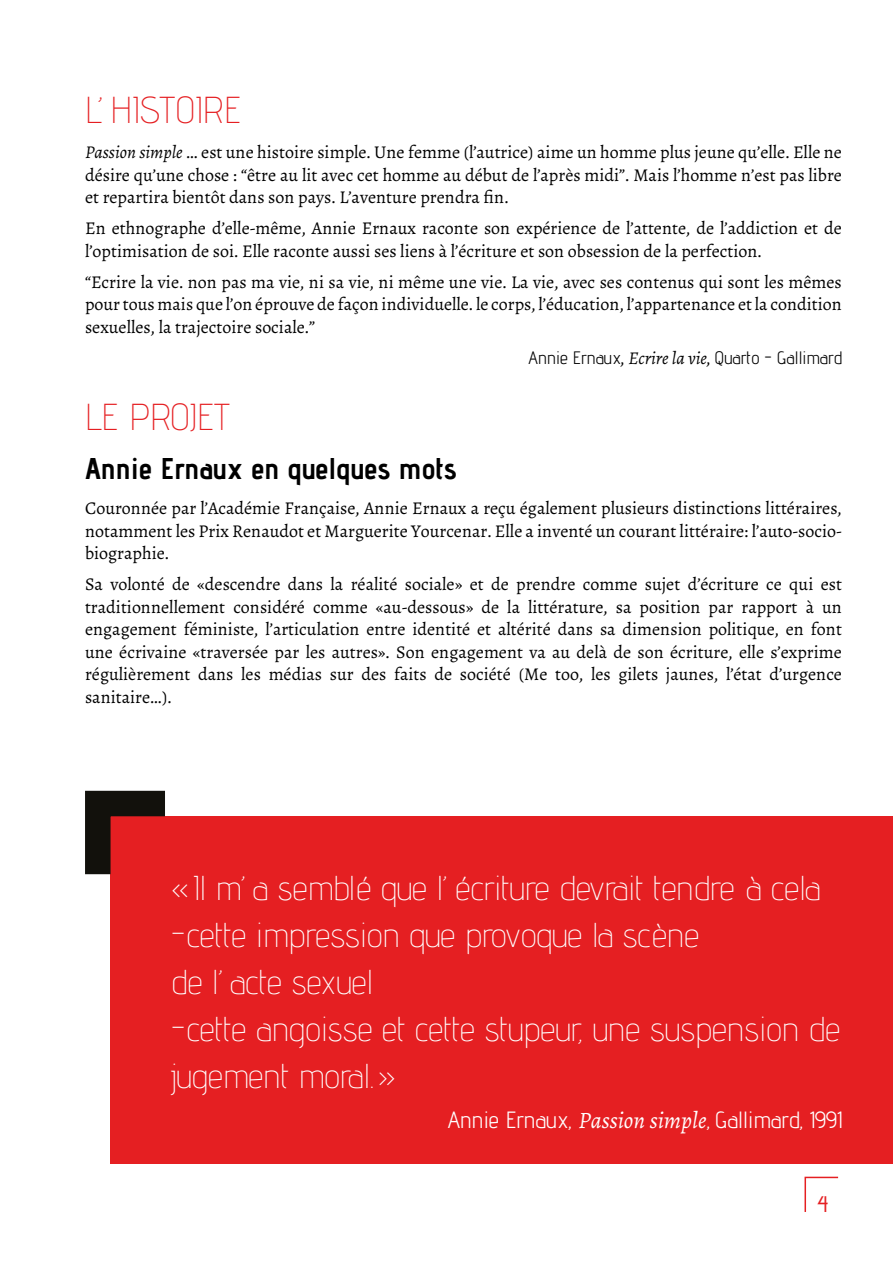
<style>
.page{position:relative;width:893px;height:1263px;background:#fff}
.page>*{position:absolute;margin:0;border:0;box-sizing:border-box;transform-origin:0 0}
.t1{font:200 37.5px "Advent Pro";color:#e51f22}
.t2{font:200 34.5px/47px "Advent Pro";color:#fff}
.t3{font:700 30px "Advent Pro";color:#000}
.t4{font:23.55px "Advent Pro";color:#fff}
.t5{font:500 22.5px "Advent Pro";color:#e51f22}
.t6{font:18px/22.5px "Alegreya";color:#000;text-align:justify}
.t7{font:18px "Advent Pro";color:#000}
.s1{font-style:italic}
.s2{font-family:"Alegreya";font-style:italic}
</style>
<div class="page">
<svg style="left:804px;top:1176px;width:35px;height:36px"></svg>
<div style="left:111px;top:816px;width:782px;height:347px;background:#e51f22"></div>
<svg style="left:85px;top:790px;width:80px;height:110px"></svg>
<h1 class="t1" style="left:85px;top:88px;width:158px">L’HISTOIRE</h1>
<p class="t6" style="left:85px;top:141px;width:758px"><span class="s1">Passion simple</span> … est une histoire simple. Une femme (l’autrice) aime un homme plus jeune qu’elle. Elle ne désire qu’une chose : “être au lit avec cet homme au début de l’après midi”. Mais l’homme n’est pas libre et repartira bientôt dans son pays. L’aventure prendra fin.</p>
<p class="t6" style="left:85px;top:217px;width:758px">En ethnographe d’elle-même, Annie Ernaux raconte son expérience de l’attente, de l’addiction et de l’optimisation de soi. Elle raconte aussi ses liens à l’écriture et son obsession de la perfection.</p>
<p class="t6" style="left:85px;top:271px;width:758px">“Ecrire la vie. non pas ma vie, ni sa vie, ni même une vie. La vie, avec ses contenus qui sont les mêmes pour tous mais que l’on éprouve de façon individuelle. le corps, l’éducation, l’appartenance et la condition sexuelles, la trajectoire sociale.”</p>
<p class="t7" style="left:529px;top:347px;width:315px">Annie Ernaux<span class="s2">, Ecrire la vie,</span> Quarto - Gallimard</p>
<h1 class="t1" style="left:85px;top:395px;width:146px">LE PROJET</h1>
<h3 class="t3" style="left:85px;top:450px;width:373px">Annie Ernaux en quelques mots</h3>
<p class="t6" style="left:85px;top:497px;width:758px">Couronnée par l’Académie Française, Annie Ernaux a reçu également plusieurs distinctions littéraires, notamment les Prix Renaudot et Marguerite Yourcenar. Elle a inventé un courant littéraire: l’auto-socio&shy;biographie.</p>
<p class="t6" style="left:85px;top:573px;width:758px">Sa volonté de «descendre dans la réalité sociale» et de prendre comme sujet d’écriture ce qui est traditionnellement considéré comme «au-dessous» de la littérature, sa position par rapport à un engagement féministe, l’articulation entre identité et altérité dans sa dimension politique, en font une écrivaine «traversée par les autres». Son engagement va au delà de son écriture, elle s’exprime régulièrement dans les médias sur des faits de société (Me too, les gilets jaunes, l’état d’urgence sanitaire…).</p>
<h2 class="t2" style="left:171px;top:864px;width:671px">«Il m’a semblé que l’écriture devrait tendre à cela -cette impression que provoque la scène<br>de l’acte sexuel<br>-cette angoisse et cette stupeur, une suspension de jugement moral.»</h2>
<h3 class="t4" style="left:448px;top:1105px;width:396px">Annie Ernaux, <span class="s2">Passion simple</span>, Gallimard, 1991</h3>
<p class="t5" style="left:817px;top:1190px;width:13px">4</p>
</div>
